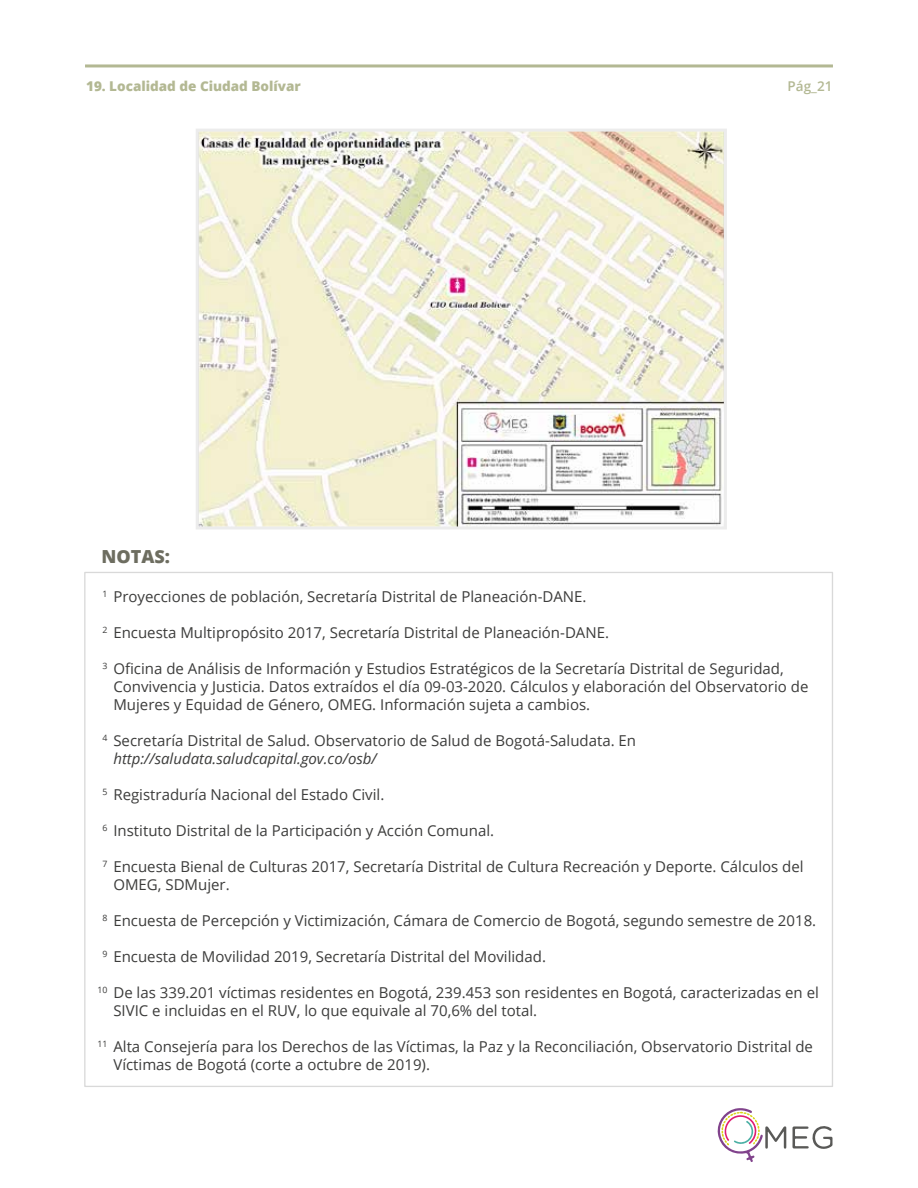
<style>
.page{position:relative;width:918px;height:1188px;background:#fff}
.page>*{position:absolute;margin:0;border:0;box-sizing:border-box;transform-origin:0 0}
.t1{font:800 18px "Open Sans";color:#6d6d60}
.t2{font:15px/18px "Open Sans";color:#3c3c3b}
.t3{font:italic 15px "Open Sans";color:#3c3c3b}
.t4{font:800 13.5px "Open Sans";color:#b3b893}
.t5{font:600 13.5px "Open Sans";color:#b3b893}
.t6{font:8.7px "Open Sans";color:#3c3c3b}
</style>
<div class="page">
<hr style="left:85px;top:64px;width:748px;height:3px;background:#b3b893">
<svg style="left:717px;top:1108px;width:116px;height:54px"></svg>
<img style="left:200px;top:133px;width:523px;height:392px">
<div style="left:196px;top:129px;width:531px;height:400px;border:3px solid #ececec"></div>
<p class="t4" style="left:86px;top:76px;width:216px">19. Localidad de Ciudad Bolívar</p>
<p class="t1" style="left:101px;top:543px;width:70px">NOTAS:</p>
<p class="t5" style="left:788px;top:77px;width:46px">Pág_21</p>
<p class="t2" style="left:113px;top:588px;width:475px">Proyecciones de población, Secretaría Distrital de Planeación-DANE.</p>
<p class="t2" style="left:113px;top:624px;width:497px">Encuesta Multipropósito 2017, Secretaría Distrital de Planeación-DANE.</p>
<p class="t2" style="left:113px;top:660px;width:697px">Oficina de Análisis de Información y Estudios Estratégicos de la Secretaría Distrital de Seguridad,<br>Convivencia y Justicia. Datos extraídos el día 09-03-2020. Cálculos y elaboración del Observatorio de<br>Mujeres y Equidad de Género, OMEG. Información sujeta a cambios.</p>
<p class="t2" style="left:113px;top:732px;width:524px">Secretaría Distrital de Salud. Observatorio de Salud de Bogotá-Saludata. En</p>
<p class="t3" style="left:113px;top:749px;width:265px">http://saludata.saludcapital.gov.co/osb/</p>
<p class="t2" style="left:113px;top:786px;width:273px">Registraduría Nacional del Estado Civil.</p>
<p class="t2" style="left:113px;top:822px;width:382px">Instituto Distrital de la Participación y Acción Comunal.</p>
<p class="t2" style="left:113px;top:858px;width:692px">Encuesta Bienal de Culturas 2017, Secretaría Distrital de Cultura Recreación y Deporte. Cálculos del<br>OMEG, SDMujer.</p>
<p class="t2" style="left:113px;top:912px;width:704px">Encuesta de Percepción y Victimización, Cámara de Comercio de Bogotá, segundo semestre de 2018.</p>
<p class="t2" style="left:113px;top:948px;width:434px">Encuesta de Movilidad 2019, Secretaría Distrital del Movilidad.</p>
<p class="t2" style="left:113px;top:984px;width:707px">De las 339.201 víctimas residentes en Bogotá, 239.453 son residentes en Bogotá, caracterizadas en el<br>SIVIC e incluidas en el RUV, lo que equivale al 70,6% del total.</p>
<p class="t2" style="left:113px;top:1038px;width:701px">Alta Consejería para los Derechos de las Víctimas, la Paz y la Reconciliación, Observatorio Distrital de<br>Víctimas de Bogotá (corte a octubre de 2019).</p>
<p class="t6" style="left:102px;top:588px;width:7px">1</p>
<p class="t6" style="left:102px;top:624px;width:7px">2</p>
<p class="t6" style="left:102px;top:660px;width:7px">3</p>
<p class="t6" style="left:102px;top:732px;width:7px">4</p>
<p class="t6" style="left:102px;top:786px;width:7px">5</p>
<p class="t6" style="left:102px;top:822px;width:7px">6</p>
<p class="t6" style="left:102px;top:858px;width:7px">7</p>
<p class="t6" style="left:102px;top:912px;width:7px">8</p>
<p class="t6" style="left:102px;top:948px;width:7px">9</p>
<p class="t6" style="left:97px;top:984px;width:12px">10</p>
<p class="t6" style="left:97px;top:1038px;width:12px">11</p>
</div>
